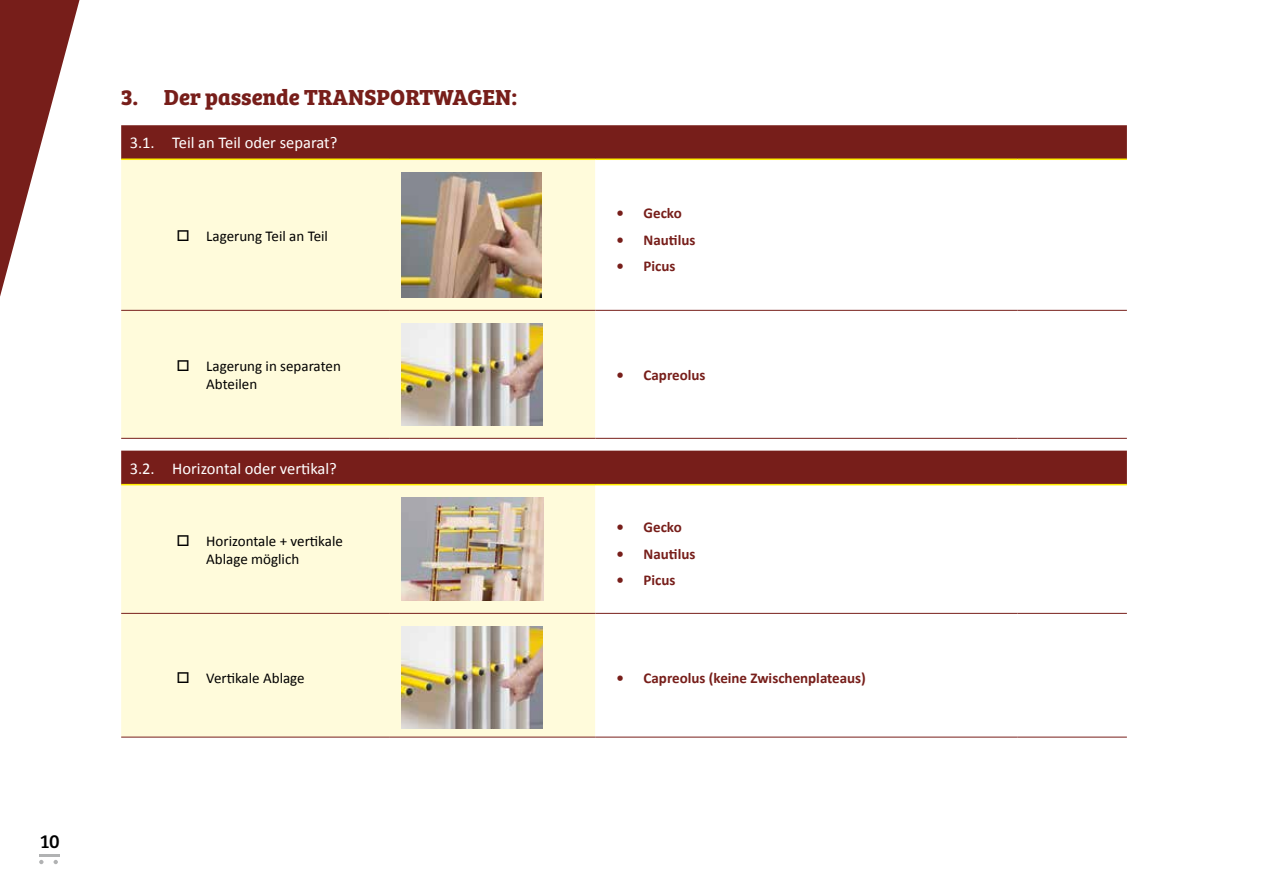
<style>
.page{position:relative;width:1263px;height:893px;background:#fff}
.page>*{position:absolute;margin:0;border:0;box-sizing:border-box;transform-origin:0 0}
.t1{font:700 22.5px "Bree Serif";color:#771e1a}
.t2{font:19.5px "Bree Serif";color:#000}
.t3{font:16.5px "Calibri";color:#fff}
.t4{font:15px/18px "Calibri";color:#000}
.t5{font:700 15px "Calibri";color:#771e1a}
</style>
<div class="page">
<hr style="left:39px;top:854px;width:21px;height:3px;background:#b1b2b3">
<svg style="left:39px;top:860px;width:5px;height:4px"></svg>
<svg style="left:54px;top:860px;width:4px;height:4px"></svg>
<div style="left:121px;top:125px;width:1006px;height:34px;background:#771e1a"></div>
<div style="left:121px;top:160px;width:474px;height:278px;background:#fffbdb"></div>
<svg style="left:595px;top:309px;width:532px;height:129px"></svg>
<hr style="left:121px;top:310px;width:268px;height:1px;background:#771e1a">
<hr style="left:389px;top:310px;width:206px;height:1px;background:#771e1a">
<hr style="left:595px;top:310px;width:422px;height:1px;background:#771e1a">
<hr style="left:1017px;top:310px;width:110px;height:1px;background:#771e1a">
<hr style="left:121px;top:438px;width:268px;height:1px;background:#771e1a">
<hr style="left:389px;top:438px;width:206px;height:1px;background:#771e1a">
<hr style="left:595px;top:438px;width:422px;height:1px;background:#771e1a">
<hr style="left:1017px;top:438px;width:110px;height:1px;background:#771e1a">
<hr style="left:121px;top:159px;width:268px;height:1px;background:#ffed00">
<hr style="left:389px;top:159px;width:206px;height:1px;background:#ffed00">
<hr style="left:595px;top:159px;width:422px;height:1px;background:#ffed00">
<hr style="left:1017px;top:159px;width:110px;height:1px;background:#ffed00">
<img style="left:402px;top:172px;width:140px;height:126px">
<img style="left:402px;top:323px;width:140px;height:103px">
<div style="left:121px;top:451px;width:1006px;height:33px;background:#771e1a"></div>
<div style="left:121px;top:485px;width:474px;height:252px;background:#fffbdb"></div>
<svg style="left:595px;top:485px;width:532px;height:252px"></svg>
<hr style="left:121px;top:613px;width:268px;height:1px;background:#771e1a">
<hr style="left:389px;top:613px;width:206px;height:1px;background:#771e1a">
<hr style="left:595px;top:613px;width:422px;height:1px;background:#771e1a">
<hr style="left:1017px;top:613px;width:110px;height:1px;background:#771e1a">
<hr style="left:121px;top:737px;width:268px;height:1px;background:#771e1a">
<hr style="left:389px;top:737px;width:206px;height:1px;background:#771e1a">
<hr style="left:595px;top:737px;width:422px;height:1px;background:#771e1a">
<hr style="left:1017px;top:737px;width:110px;height:1px;background:#771e1a">
<hr style="left:121px;top:484px;width:268px;height:1px;background:#ffed00">
<hr style="left:389px;top:484px;width:206px;height:1px;background:#ffed00">
<hr style="left:595px;top:484px;width:422px;height:1px;background:#ffed00">
<hr style="left:1017px;top:484px;width:110px;height:1px;background:#ffed00">
<img style="left:402px;top:497px;width:141px;height:104px">
<img style="left:402px;top:626px;width:140px;height:103px">
<svg style="left:0;top:0;width:80px;height:297px"></svg>
<svg style="left:134px;top:241px;width:15px;height:1px"></svg>
<svg style="left:134px;top:371px;width:15px;height:1px"></svg>
<svg style="left:134px;top:546px;width:15px;height:1px"></svg>
<svg style="left:134px;top:683px;width:15px;height:1px"></svg>
<h2 class="t2" style="left:40px;top:826px;width:21px">10</h2>
<h1 class="t1" style="left:121px;top:80px;width:362px">3. Der passende TRANSPORTWAGEN</h1>
<h1 class="t1" style="left:511px;top:80px;width:7px">:</h1>
<p class="t3" style="left:130px;top:133px;width:209px">3.1. Teil an Teil oder separat?</p>
<p class="t4" style="left:176px;top:226px;width:153px">□ Lagerung Teil an Teil</p>
<p class="t5" style="left:617px;top:204px;width:67px">• Gecko</p>
<p class="t5" style="left:617px;top:230px;width:80px">• Nautilus</p>
<p class="t5" style="left:617px;top:257px;width:60px">• Picus</p>
<p class="t4" style="left:206px;top:356px;width:136px;text-indent:-30px">□ Lagerung in separaten<br>Abteilen</p>
<p class="t5" style="left:617px;top:366px;width:90px">• Capreolus</p>
<p class="t3" style="left:130px;top:458px;width:209px">3.2. Horizontal oder vertikal?</p>
<p class="t4" style="left:206px;top:531px;width:138px;text-indent:-30px">□ Horizontale + vertikale<br>Ablage möglich</p>
<p class="t5" style="left:617px;top:518px;width:67px">• Gecko</p>
<p class="t5" style="left:617px;top:545px;width:80px">• Nautilus</p>
<p class="t5" style="left:617px;top:571px;width:60px">• Picus</p>
<p class="t4" style="left:176px;top:668px;width:130px">□ Vertikale Ablage</p>
<p class="t5" style="left:617px;top:669px;width:251px">• Capreolus (keine Zwischenplateaus)</p>
</div>
